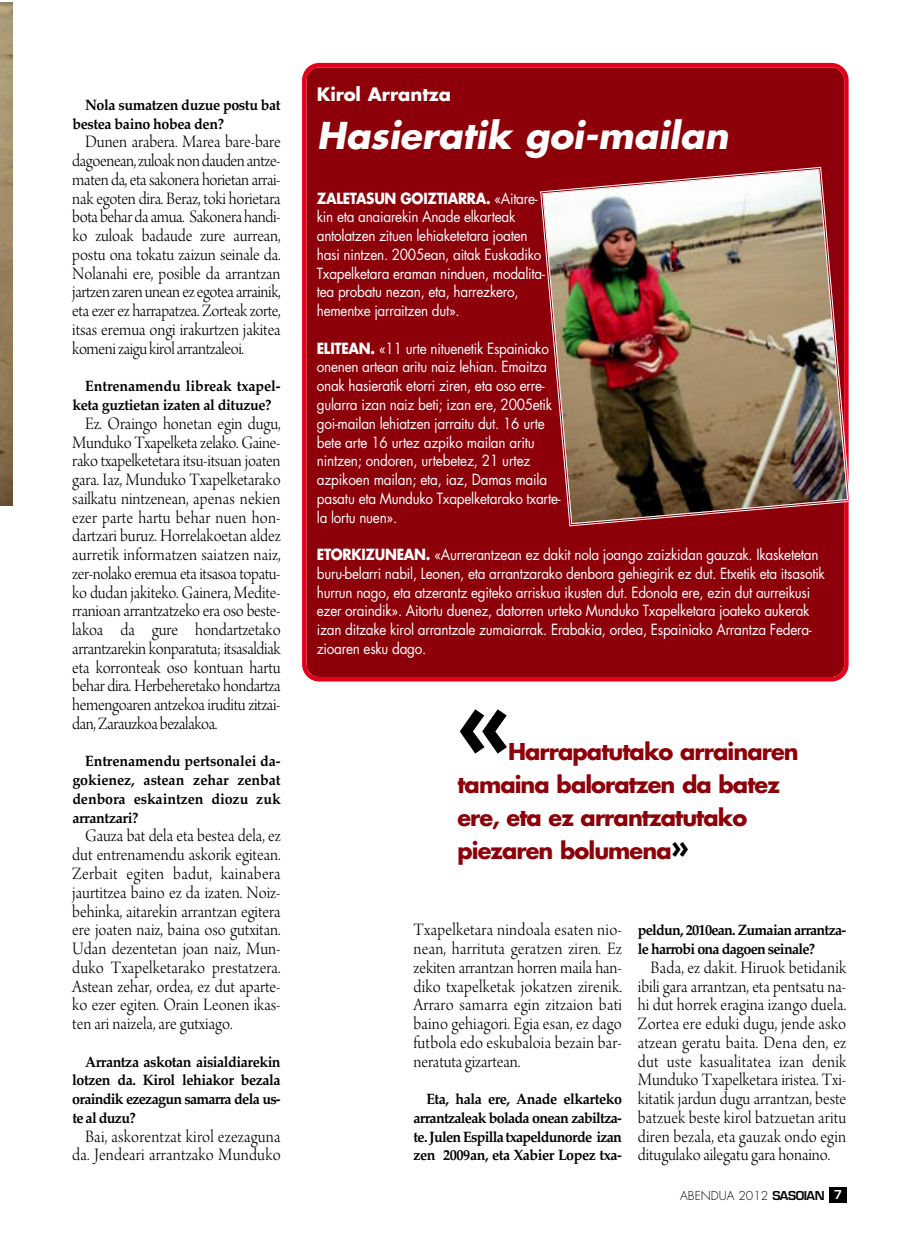
<style>
.page{position:relative;width:919px;height:1238px;background:#fff}
.page>*{position:absolute;margin:0;border:0;box-sizing:border-box;transform-origin:0 0}
.t1{font:700 90px "Futura";color:#000}
.t2{font:italic 700 36px "Futura";color:#fff}
.t3{font:700 22.5px/33px "Futura";letter-spacing:-.04em;color:#8d0009}
.t4{font:18.45px/18.8px "Arno Pro Light Display";color:#000;text-align:justify;scale:.95 1}
.t5{font:700 18px "Futura";color:#fff}
.t6{font:15px/18.8px "Futura";letter-spacing:-.02em;color:#fff;scale:.9 1}
.t7{font:700 15px/18.8px "Palatino";letter-spacing:-.03em;color:#000;text-align:justify;scale:.95 1}
.t8{font:700 15px/18.8px "Palatino";letter-spacing:-.05em;color:#000;scale:.95 1}
.t9{font:300 12px "Futura";color:#000}
.s1{font-weight:700}
.s2{font-size:30px;color:#000}
.s3{font-family:"Eurostile";font-weight:600}
.s4{font-family:"Eurostile";font-weight:600;color:#fff}
</style>
<div class="page">
<img style="left:0;top:3px;width:13px;height:502px">
<div style="left:302px;top:63px;width:546px;height:618px;background:#8d0009"></div>
<svg style="left:539px;top:166px;width:310px;height:361px;background:#9c111b"></svg>
<img style="left:541px;top:168px;width:307px;height:356px">
<div style="left:829px;top:1186px;width:17px;height:16px;background:#000"></div>
<p class="t7" style="left:72px;top:95px;width:221px;text-indent:13px">Nola sumatzen duzue postu bat bestea baino hobea den?</p>
<p class="t4" style="left:72px;top:134px;width:221px;text-indent:13px">Dunen arabera. Marea bare-bare dagoenean,zuloaknondaudenantze&shy;maten da, eta sakonera horietan arrai&shy;nak egoten dira. Beraz, toki horietara bota behar daamua. Sakonera handi&shy;ko zuloak badaude zure aurrean, postu ona tokatu zaizun seinale da.<br>Nolanahi ere, posible da arrantzan jartzen zaren unean ezegoteaarrainik, eta ezer ez harrapatzea. Zorteak zorte, itsas eremua ongi irakurtzen jakitea komenizaigu kirolarrantzaleoi.</p>
<p class="t7" style="left:72px;top:376px;width:221px;text-indent:13px">Entrenamendu libreak txapel&shy;keta guztietan izaten al dituzue?</p>
<p class="t4" style="left:72px;top:415px;width:221px;text-indent:13px">Ez. Oraingo honetan egin dugu, Munduko Txapelketa zelako. Gaine&shy;rako txapelketetara itsu-itsuan joaten gara. Iaz, Munduko Txapelketarako sailkatu nintzenean, apenas nekien ezer parte hartu behar nuen hon&shy;dartzari buruz. Horrelakoetan aldez aurretik informatzen saiatzen naiz, zer-nolako eremua eta itsasoa topatu&shy;ko dudan jakiteko. Gainera, Medite&shy;rranioan arrantzatzeko era oso beste&shy;lakoa da gure hondartzetako arrantzarekin konparatuta; itsasaldiak eta korronteak oso kontuan hartu behar dira. Herbeheretako hondartza hemengoaren antzekoa iruditu zitzai&shy;dan,Zarauzkoa bezalakoa.</p>
<p class="t7" style="left:72px;top:751px;width:221px;text-indent:13px">Entrenamendu pertsonalei da&shy;gokienez, astean zehar zenbat denbora eskaintzen diozu zuk arrantzari?</p>
<p class="t4" style="left:72px;top:828px;width:221px;text-indent:13px">Gauza bat dela eta bestea dela, ez dut entrenamendu askorik egitean.<br>Zerbait egiten badut, kainabera jaurtitzea baino ez da izaten. Noiz&shy;behinka, aitarekin arrantzan egitera ere joaten naiz, baina oso gutxitan.<br>Udan dezentetan joan naiz, Mun&shy;duko Txapelketarako prestatzera.<br>Astean zehar, ordea, ez dut aparte&shy;ko ezer egiten. Orain Leonen ikas&shy;ten ari naizela, are gutxiago.</p>
<p class="t7" style="left:72px;top:1051px;width:221px;text-indent:13px">Arrantza askotan aisialdiarekin lotzen da. Kirol lehiakor bezala oraindik ezezagun samarra dela us&shy;te al duzu?</p>
<p class="t4" style="left:72px;top:1128px;width:221px;text-align:right">Bai, askorentzat kirol ezezaguna da. Jendeari arrantzako Munduko</p>
<p class="t5" style="left:317px;top:86px;width:136px">Kirol Arrantza</p>
<h2 class="t2" style="left:317px;top:119px;width:413px">Hasieratik goi-mailan</h2>
<p class="t6" style="left:317px;top:190px;width:255px"><span class="s1">ZALETASUN GOIZTIARRA.</span> «Aitare&shy;kin eta anaiarekin Anade elkarteak antolatzen zituen lehiaketetara joaten hasi nintzen. 2005ean, aitak Euskadiko Txapelketara eraman ninduen, modalita&shy;tea probatu nezan, eta, harrezkero, hementxe jarraitzen dut».</p>
<p class="t6" style="left:317px;top:340px;width:272px"><span class="s1">ELITEAN.</span> «11 urte nituenetik Espainiako onenen artean aritu naiz lehian. Emaitza onak hasieratik etorri ziren, eta oso erre&shy;gularra izan naiz beti; izan ere, 2005etik goi-mailan lehiatzen jarraitu dut. 16 urte bete arte 16 urtez azpiko mailan aritu nintzen; ondoren, urtebetez, 21 urtez azpikoen mailan; eta, iaz, Damas maila pasatu eta Munduko Txapelketarako txarte&shy;la lortu nuen».</p>
<p class="t6" style="left:317px;top:546px;width:566px"><span class="s1">ETORKIZUNEAN.</span> «Aurrerantzean ez dakit nola joango zaizkidan gauzak. Ikasketetan buru-belarri nabil, Leonen, eta arrantzarako denbora gehiegirik ez dut. Etxetik eta itsasotik hurrun nago, eta atzerantz egiteko arriskua ikusten dut. Edonola ere, ezin dut aurreikusi ezer oraindik». Aitortu duenez, datorren urteko Munduko Txapelketara joateko aukerak izan ditzake kirol arrantzale zumaiarrak. Erabakia, ordea, Espainiako Arrantza Federa&shy;zioaren esku dago.</p>
<h1 class="t1" style="left:457px;top:685px;width:56px">«</h1>
<p class="t3" style="left:457px;top:737px;width:343px;text-indent:51px">Harrapatutako arrainaren tamaina baloratzen da batez ere, eta ez arrantzatutako piezaren bolumena<span class="s2">»</span></p>
<p class="t4" style="left:413px;top:922px;width:221px">Txapelketara nindoala esaten nio&shy;nean, harrituta geratzen ziren. Ez zekiten arrantzan horren maila han&shy;diko txapelketak jokatzen zirenik.<br>Arraro samarra egin zitzaion bati baino gehiagori. Egia esan, ez dago futbola edo eskubaloia bezain bar&shy;neratuta gizartean.</p>
<p class="t7" style="left:413px;top:1089px;width:221px;text-indent:13px">Eta, hala ere, Anade elkarteko arrantzaleak bolada onean zabiltza&shy;te. Julen Espilla txapeldunorde izan zen 2009an, eta Xabier Lopez txa-</p>
<p class="t8" style="left:637px;top:920px;width:221px">peldun, 2010ean. Zumaian arrantza&shy;le harrobi ona dagoen seinale?</p>
<p class="t4" style="left:637px;top:959px;width:221px;text-indent:13px">Bada, ez dakit. Hiruok betidanik ibili gara arrantzan, eta pentsatu na&shy;hi dut horrek eragina izango duela.<br>Zortea ere eduki dugu, jende asko atzean geratu baita. Dena den, ez dut uste kasualitatea izan denik Munduko Txapelketara iristea. Txi&shy;kitatik jardun dugu arrantzan, beste batzuek beste kirol batzuetan aritu diren bezala, eta gauzak ondo egin ditugulako ailegatu gara honaino.</p>
<p class="t9" style="left:680px;top:1189px;width:164px">ABENDUA 2012 <span class="s3">SASOIAN</span> <span class="s4">7</span></p>
</div>
